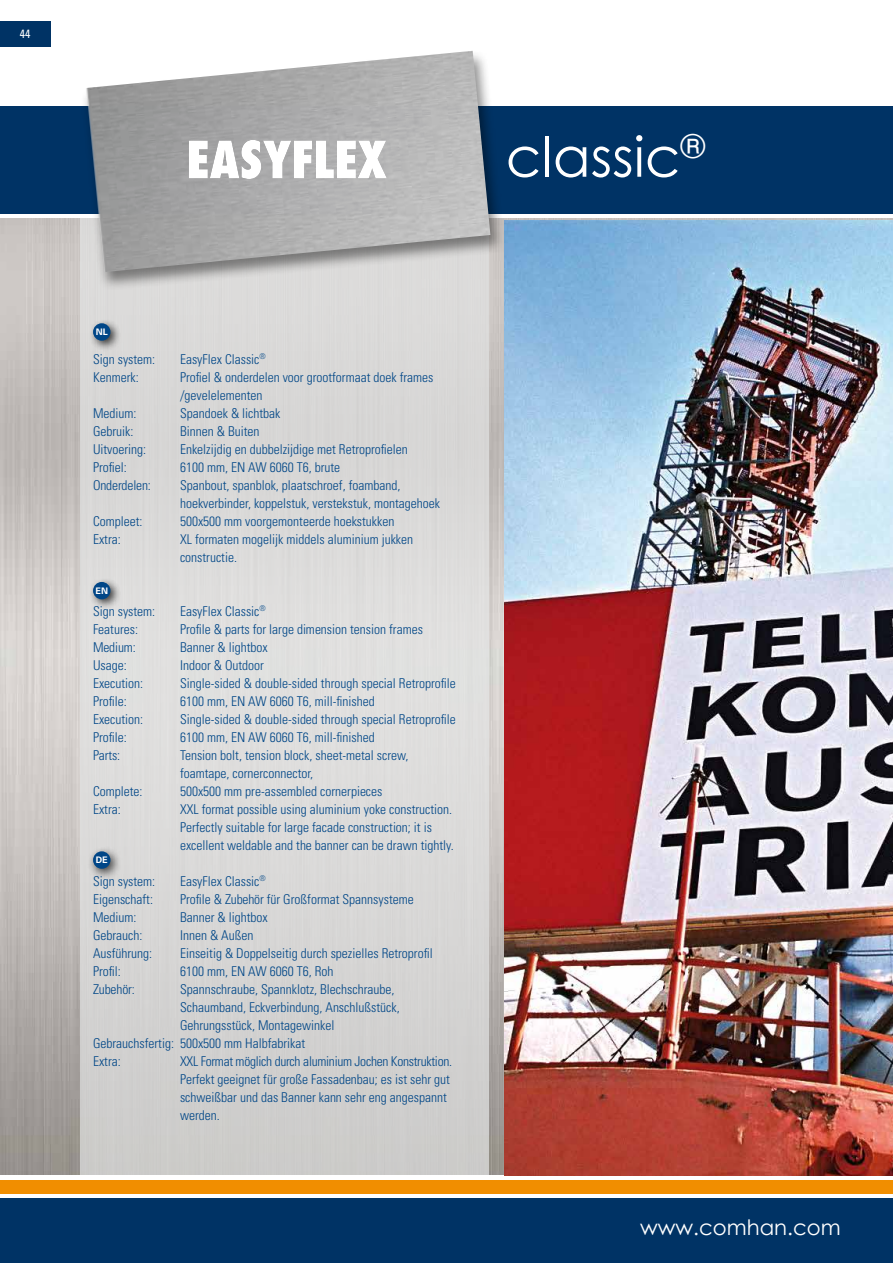
<style>
.page{position:relative;width:893px;height:1263px;background:#fff}
.page>*{position:absolute;margin:0;border:0;box-sizing:border-box;transform-origin:0 0}
.t1{font:55.5px "Century Gothic";color:#fff}
.t2{font:800 condensed 50.1px "Futura";color:#fff}
.t3{font:21.3px "Century Gothic";color:#fff}
.t4{font:300 condensed 13.5px/18px "Univers";color:#004687}
.t5{font:condensed 12px "Univers";color:#fff}
.t6{font:700 9px "Univers LT Std";color:#fff}
</style>
<div class="page">
<img style="left:0;top:218px;width:892px;height:957px">
<div style="left:80px;top:218px;width:408px;height:957px;background:#d9d8d7"></div>
<div style="left:0;top:106px;width:893px;height:108px;background:#003365"></div>
<div style="left:0;top:1198px;width:893px;height:65px;background:#003365"></div>
<div style="left:0;top:1180px;width:893px;height:14px;background:#f18e00"></div>
<div style="left:80px;top:49px;width:426px;height:242px;background:#000;opacity:.45"></div>
<img style="left:81px;top:51px;width:409px;height:222px">
<img style="left:504px;top:220px;width:389px;height:956px">
<div style="left:88px;top:319px;width:33px;height:32px;background:#000;opacity:.75"></div>
<div style="left:93px;top:323px;width:17px;height:18px;background:#004687;border-radius:50%"></div>
<div style="left:88px;top:577px;width:33px;height:33px;background:#000;opacity:.75"></div>
<div style="left:93px;top:582px;width:17px;height:17px;background:#004687;border-radius:50%"></div>
<div style="left:87px;top:845px;width:35px;height:35px;background:#000;opacity:.75"></div>
<div style="left:93px;top:851px;width:17px;height:18px;background:#004687;border-radius:50%"></div>
<div style="left:91px;top:125px;width:389px;height:72px;background:#000;opacity:.75"></div>
<div style="left:0;top:21px;width:51px;height:26px;background:#003365"></div>
<p class="t5" style="left:20px;top:26px;width:12px">44</p>
<h2 class="t2" style="left:186px;top:126px;width:202px">EASYFLEX</h2>
<h1 class="t1" style="left:506px;top:123px;width:201px">classic<sup>®</sup></h1>
<p class="t6" style="left:96px;top:327px;width:14px">NL</p>
<p class="t4" style="left:93px;top:350px;width:64px">Sign system:</p>
<p class="t4" style="left:180px;top:350px;width:87px">EasyFlex Classic<sup>®</sup></p>
<p class="t4" style="left:93px;top:368px;width:47px">Kenmerk:</p>
<p class="t4" style="left:180px;top:368px;width:255px">Profiel &amp; onderdelen voor grootformaat doek frames /gevelelementen</p>
<p class="t4" style="left:93px;top:404px;width:45px">Medium:</p>
<p class="t4" style="left:180px;top:404px;width:102px">Spandoek &amp; lichtbak</p>
<p class="t4" style="left:93px;top:422px;width:42px">Gebruik:</p>
<p class="t4" style="left:180px;top:422px;width:81px">Binnen &amp; Buiten</p>
<p class="t4" style="left:93px;top:440px;width:55px">Uitvoering:</p>
<p class="t4" style="left:180px;top:440px;width:229px">Enkelzijdig en dubbelzijdige met Retroprofielen</p>
<p class="t4" style="left:93px;top:458px;width:35px">Profiel:</p>
<p class="t4" style="left:180px;top:458px;width:162px">6100 mm, EN AW 6060 T6, brute</p>
<p class="t4" style="left:93px;top:476px;width:59px">Onderdelen:</p>
<p class="t4" style="left:180px;top:476px;width:261px">Spanbout, spanblok, plaatschroef, foamband, hoekverbinder, koppelstuk, verstekstuk, montagehoek</p>
<p class="t4" style="left:93px;top:512px;width:51px">Compleet:</p>
<p class="t4" style="left:180px;top:512px;width:216px">500x500 mm voorgemonteerde hoekstukken</p>
<p class="t4" style="left:93px;top:530px;width:29px">Extra:</p>
<p class="t4" style="left:180px;top:530px;width:235px">XL formaten mogelijk middels aluminium jukken constructie.</p>
<p class="t6" style="left:96px;top:585px;width:14px">EN</p>
<p class="t4" style="left:93px;top:602px;width:64px">Sign system:</p>
<p class="t4" style="left:180px;top:602px;width:87px">EasyFlex Classic<sup>®</sup></p>
<p class="t4" style="left:93px;top:620px;width:46px">Features:</p>
<p class="t4" style="left:180px;top:620px;width:244px">Profile &amp; parts for large dimension tension frames</p>
<p class="t4" style="left:93px;top:638px;width:44px">Medium:</p>
<p class="t4" style="left:180px;top:638px;width:89px">Banner &amp; lightbox</p>
<p class="t4" style="left:93px;top:656px;width:35px">Usage:</p>
<p class="t4" style="left:180px;top:656px;width:85px">Indoor &amp; Outdoor</p>
<p class="t4" style="left:93px;top:674px;width:52px">Execution:</p>
<p class="t4" style="left:180px;top:674px;width:277px">Single-sided &amp; double-sided through special Retroprofile</p>
<p class="t4" style="left:93px;top:692px;width:35px">Profile:</p>
<p class="t4" style="left:180px;top:692px;width:196px">6100 mm, EN AW 6060 T6, mill-finished</p>
<p class="t4" style="left:93px;top:710px;width:52px">Execution:</p>
<p class="t4" style="left:180px;top:710px;width:277px">Single-sided &amp; double-sided through special Retroprofile</p>
<p class="t4" style="left:93px;top:728px;width:35px">Profile:</p>
<p class="t4" style="left:180px;top:728px;width:196px">6100 mm, EN AW 6060 T6, mill-finished</p>
<p class="t4" style="left:93px;top:746px;width:29px">Parts:</p>
<p class="t4" style="left:180px;top:746px;width:230px">Tension bolt, tension block, sheet-metal screw, foamtape, cornerconnector,</p>
<p class="t4" style="left:93px;top:782px;width:51px">Complete:</p>
<p class="t4" style="left:180px;top:782px;width:204px">500x500 mm pre-assembled cornerpieces</p>
<p class="t4" style="left:93px;top:800px;width:29px">Extra:</p>
<p class="t4" style="left:180px;top:800px;width:275px">XXL format possible using aluminium yoke construction.<br>Perfectly suitable for large facade construction; it is excellent weldable and the banner can be drawn tightly.</p>
<p class="t4" style="left:93px;top:872px;width:64px">Sign system:</p>
<p class="t4" style="left:180px;top:872px;width:87px">EasyFlex Classic<sup>®</sup></p>
<p class="t4" style="left:93px;top:890px;width:61px">Eigenschaft:</p>
<p class="t4" style="left:180px;top:890px;width:235px">Profile &amp; Zubehör für Großformat Spannsysteme</p>
<p class="t4" style="left:93px;top:908px;width:45px">Medium:</p>
<p class="t4" style="left:180px;top:908px;width:89px">Banner &amp; lightbox</p>
<p class="t4" style="left:93px;top:926px;width:51px">Gebrauch:</p>
<p class="t4" style="left:180px;top:926px;width:75px">Innen &amp; Außen</p>
<p class="t4" style="left:93px;top:944px;width:61px">Ausführung:</p>
<p class="t4" style="left:180px;top:944px;width:254px">Einseitig &amp; Doppelseitig durch spezielles Retroprofil</p>
<p class="t4" style="left:93px;top:962px;width:29px">Profil:</p>
<p class="t4" style="left:180px;top:962px;width:155px">6100 mm, EN AW 6060 T6, Roh</p>
<p class="t4" style="left:93px;top:980px;width:43px">Zubehör:</p>
<p class="t4" style="left:180px;top:980px;width:216px">Spannschraube, Spannklotz, Blechschraube,</p>
<p class="t4" style="left:180px;top:998px;width:221px">Schaumband, Eckverbindung, Anschlußstück,</p>
<p class="t4" style="left:180px;top:1016px;width:156px">Gehrungsstück, Montagewinkel</p>
<p class="t4" style="left:93px;top:1034px;width:214px">Gebrauchsfertig: 500x500 mm Halbfabrikat</p>
<p class="t4" style="left:93px;top:1052px;width:29px">Extra:</p>
<p class="t4" style="left:180px;top:1052px;width:274px">XXL Format möglich durch aluminium Jochen Konstruktion.<br>Perfekt geeignet für große Fassadenbau; es ist sehr gut schweißbar und das Banner kann sehr eng angespannt werden.</p>
<p class="t6" style="left:96px;top:855px;width:13px">DE</p>
<h3 class="t3" style="left:640px;top:1214px;width:202px">www.comhan.com</h3>
</div>
